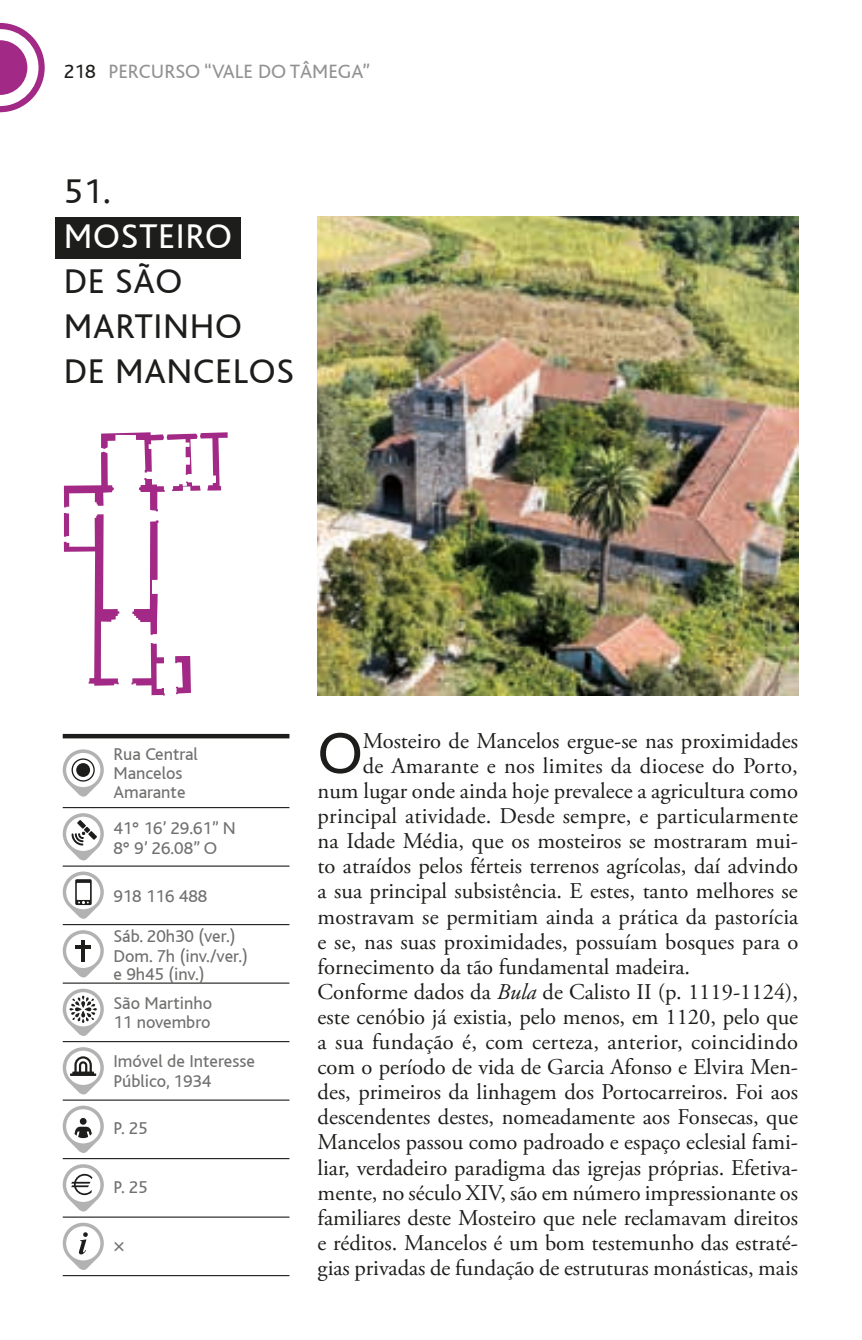
<style>
.page{position:relative;width:862px;height:1340px;background:#fff}
.page>*{position:absolute;margin:0;border:0;box-sizing:border-box;transform-origin:0 0}
.t1{font:60.52px "Bliss";color:#1d1d1b}
.t2{font:36px/45px "Bliss";letter-spacing:.02em;color:#1d1d1b}
.t3{font:36px "Bliss";letter-spacing:.02em;color:#fff}
.t4{font:22.5px "Adobe Garamond Pro";color:#1d1d1b}
.t5{font:20.25px "Bliss";color:#939292}
.t6{font:18px/19.1px "Bliss";color:#70706f}
.s1{color:#1d1d1b}
.s2{font-style:italic}
</style>
<div class="page">
<svg style="left:0;top:23px;width:45px;height:89px"></svg>
<img style="left:317px;top:217px;width:480px;height:478px">
<svg style="left:64px;top:432px;width:163px;height:263px"></svg>
<hr style="left:63px;top:734px;width:226px;height:4px;background:#1d1d1b">
<hr style="left:63px;top:807px;width:226px;height:1px;background:#1d1d1b">
<hr style="left:63px;top:865px;width:226px;height:1px;background:#1d1d1b">
<hr style="left:63px;top:924px;width:226px;height:1px;background:#1d1d1b">
<hr style="left:63px;top:982px;width:226px;height:1px;background:#1d1d1b">
<hr style="left:63px;top:1041px;width:226px;height:1px;background:#1d1d1b">
<hr style="left:63px;top:1099px;width:226px;height:1px;background:#1d1d1b">
<hr style="left:63px;top:1158px;width:226px;height:1px;background:#1d1d1b">
<hr style="left:63px;top:1216px;width:226px;height:1px;background:#1d1d1b">
<hr style="left:63px;top:1274px;width:226px;height:2px;background:#1d1d1b">
<svg style="left:63px;top:871px;width:41px;height:48px"></svg>
<svg style="left:63px;top:813px;width:41px;height:48px"></svg>
<svg style="left:63px;top:749px;width:41px;height:48px"></svg>
<svg style="left:63px;top:930px;width:41px;height:48px"></svg>
<svg style="left:63px;top:988px;width:41px;height:48px"></svg>
<svg style="left:63px;top:1047px;width:41px;height:48px"></svg>
<svg style="left:63px;top:1105px;width:41px;height:48px"></svg>
<svg style="left:63px;top:1164px;width:41px;height:48px"></svg>
<svg style="left:63px;top:1222px;width:41px;height:48px"></svg>
<div style="left:55px;top:217px;width:185px;height:41px;background:#1d1d1b"></div>
<p class="t5" style="left:64px;top:61px;width:308px"><span class="s1">218</span> PERCURSO “VALE DO TÂMEGA”</p>
<h2 class="t2" style="left:64px;top:169px;width:48px">51.</h2>
<h2 class="t3" style="left:64px;top:217px;width:169px">MOSTEIRO</h2>
<h2 class="t2" style="left:64px;top:259px;width:231px">DE SÃO<br>MARTINHO<br>DE MANCELOS</h2>
<p class="t6" style="left:113px;top:744px;width:86px">Rua Central<br>Mancelos<br>Amarante</p>
<p class="t6" style="left:113px;top:819px;width:124px">41° 16’ 29.61” N<br>8° 9’ 26.08” O</p>
<p class="t6" style="left:113px;top:886px;width:95px">918 116 488</p>
<p class="t6" style="left:113px;top:927px;width:136px;line-height:18.4px">Sáb. 20h30 (ver.)<br>Dom. 7h (inv./ver.) e 9h45 (inv.)</p>
<p class="t6" style="left:113px;top:993px;width:100px">São Martinho<br>11 novembro</p>
<p class="t6" style="left:113px;top:1052px;width:143px">Imóvel de Interesse<br>Público, 1934</p>
<p class="t6" style="left:113px;top:1118px;width:36px">P. 25</p>
<p class="t6" style="left:113px;top:1177px;width:36px">P. 25</p>
<p class="t6" style="left:113px;top:1236px;width:13px">×</p>
<h1 class="t1" style="left:317px;top:721px;width:47px">O</h1>
<p class="t4" style="left:362px;top:727px;width:436px">Mosteiro de Mancelos ergue-se nas proximidades</p>
<p class="t4" style="left:362px;top:752px;width:436px">de Amarante e nos limites da diocese do Porto,</p>
<p class="t4" style="left:317px;top:777px;width:482px">num lugar onde ainda hoje prevalece a agricultura como</p>
<p class="t4" style="left:317px;top:802px;width:481px">principal atividade. Desde sempre, e particularmente</p>
<p class="t4" style="left:317px;top:827px;width:482px">na Idade Média, que os mosteiros se mostraram mui-</p>
<p class="t4" style="left:317px;top:852px;width:482px">to atraídos pelos férteis terrenos agrícolas, daí advindo</p>
<p class="t4" style="left:317px;top:877px;width:481px">a sua principal subsistência. E estes, tanto melhores se</p>
<p class="t4" style="left:317px;top:903px;width:482px">mostravam se permitiam ainda a prática da pastorícia</p>
<p class="t4" style="left:317px;top:928px;width:482px">e se, nas suas proximidades, possuíam bosques para o</p>
<p class="t4" style="left:317px;top:953px;width:374px">fornecimento da tão fundamental madeira.</p>
<p class="t4" style="left:317px;top:978px;width:481px">Conforme dados da <span class="s2">Bula</span> de Calisto II (p. 1119-1124),</p>
<p class="t4" style="left:317px;top:1003px;width:481px">este cenóbio já existia, pelo menos, em 1120, pelo que</p>
<p class="t4" style="left:317px;top:1028px;width:481px">a sua fundação é, com certeza, anterior, coincidindo</p>
<p class="t4" style="left:317px;top:1053px;width:481px">com o período de vida de Garcia Afonso e Elvira Men-</p>
<p class="t4" style="left:317px;top:1078px;width:482px">des, primeiros da linhagem dos Portocarreiros. Foi aos</p>
<p class="t4" style="left:317px;top:1103px;width:481px">descendentes destes, nomeadamente aos Fonsecas, que</p>
<p class="t4" style="left:317px;top:1128px;width:481px">Mancelos passou como padroado e espaço eclesial fami-</p>
<p class="t4" style="left:317px;top:1153px;width:481px">liar, verdadeiro paradigma das igrejas próprias. Efetiva-</p>
<p class="t4" style="left:317px;top:1178px;width:481px">mente, no século XIV, são em número impressionante os</p>
<p class="t4" style="left:317px;top:1204px;width:481px">familiares deste Mosteiro que nele reclamavam direitos</p>
<p class="t4" style="left:317px;top:1229px;width:481px">e réditos. Mancelos é um bom testemunho das estraté-</p>
<p class="t4" style="left:317px;top:1254px;width:481px">gias privadas de fundação de estruturas monásticas, mais</p>
</div>
